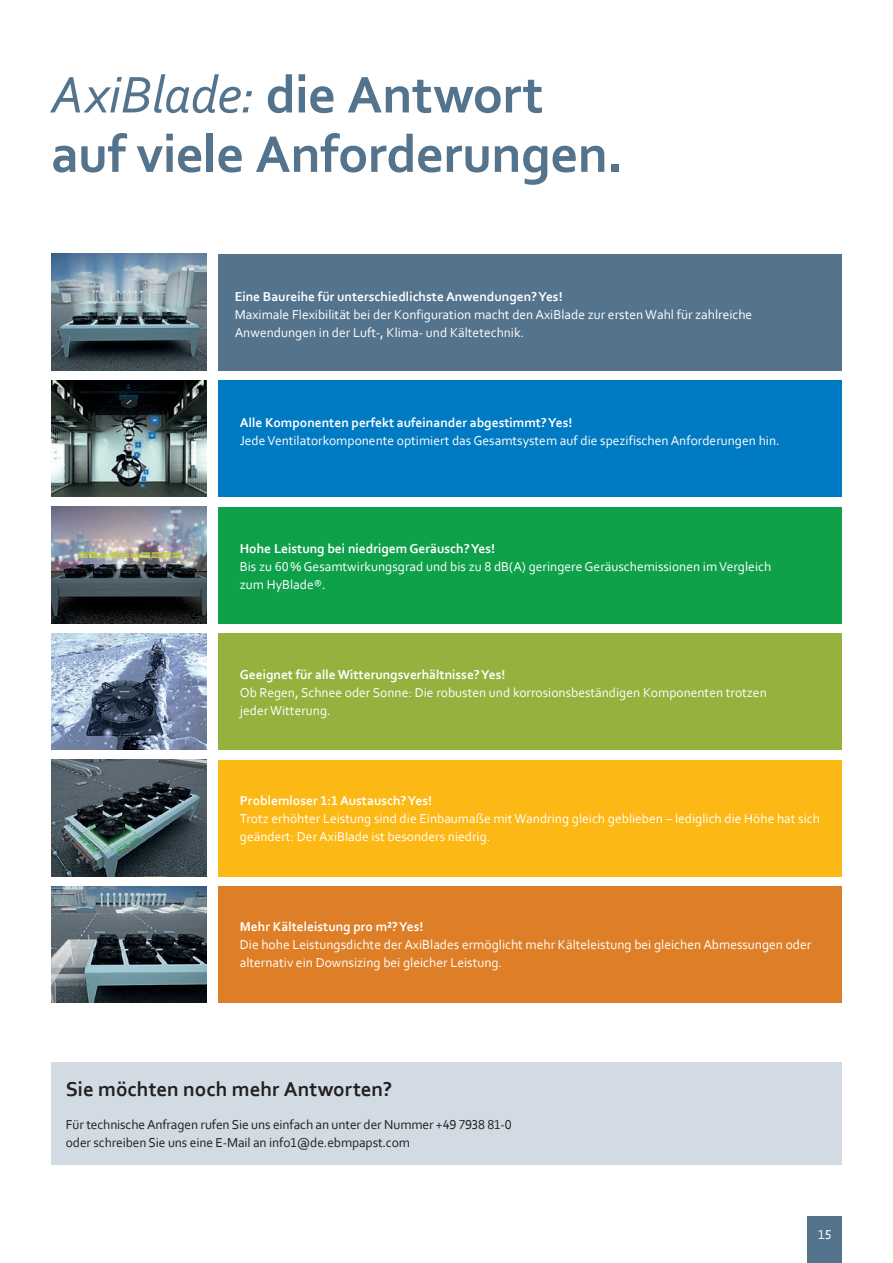
<style>
.page{position:relative;width:893px;height:1263px;background:#fff}
.page>*{position:absolute;margin:0;border:0;box-sizing:border-box;transform-origin:0 0}
.t1{font:700 54px/59.4px "Corbel";letter-spacing:-.005em;color:#54738c}
.t2{font:700 21px "Corbel";color:#231f20}
.t3{font:13.5px/18px "Corbel";color:#fff}
.t4{font:700 13.5px "Corbel";color:#fff}
.t5{font:13.5px/18px "Corbel";letter-spacing:-.01em;color:#231f20}
.s1{font-weight:400;font-style:italic}
</style>
<div class="page">
<div style="left:219px;top:254px;width:623px;height:116px;background:#54738c"></div>
<div style="left:219px;top:380px;width:623px;height:117px;background:#007ac2"></div>
<div style="left:219px;top:507px;width:623px;height:116px;background:#0fa14a"></div>
<div style="left:219px;top:633px;width:623px;height:117px;background:#94b23d"></div>
<div style="left:219px;top:760px;width:623px;height:116px;background:#fcb814"></div>
<div style="left:219px;top:886px;width:623px;height:117px;background:#de7e27"></div>
<div style="left:51px;top:1063px;width:791px;height:102px;background:#d2dbe4"></div>
<img style="left:51px;top:254px;width:155px;height:116px">
<img style="left:51px;top:380px;width:155px;height:117px">
<img style="left:51px;top:507px;width:155px;height:116px">
<img style="left:51px;top:633px;width:155px;height:117px">
<img style="left:51px;top:760px;width:155px;height:116px">
<img style="left:51px;top:886px;width:155px;height:117px">
<div style="left:808px;top:1216px;width:34px;height:47px;background:#54738c"></div>
<h1 class="t1" style="left:51px;top:64px;width:573px"><span class="s1">AxiBlade:</span> die Antwort auf viele Anforderungen.</h1>
<p class="t4" style="left:235px;top:288px;width:329px">Eine Baureihe für unterschiedlichste Anwendungen? Yes!</p>
<p class="t3" style="left:235px;top:305px;width:519px">Maximale Flexibilität bei der Konfiguration macht den AxiBlade zur ersten Wahl für zahlreiche<br>Anwendungen in der Luft-, Klima- und Kältetechnik.</p>
<p class="t4" style="left:240px;top:414px;width:334px">Alle Komponenten perfekt aufeinander abgestimmt? Yes!</p>
<p class="t3" style="left:240px;top:431px;width:541px">Jede Ventilatorkomponente optimiert das Gesamtsystem auf die spezifischen Anforderungen hin.</p>
<p class="t4" style="left:240px;top:540px;width:257px">Hohe Leistung bei niedrigem Geräusch? Yes!</p>
<p class="t3" style="left:240px;top:557px;width:533px">Bis zu 60% Gesamtwirkungsgrad und bis zu 8 dB(A) geringere Geräuschemissionen im Vergleich zum HyBlade®.</p>
<p class="t4" style="left:240px;top:666px;width:267px">Geeignet für alle Witterungsverhältnisse? Yes!</p>
<p class="t3" style="left:240px;top:683px;width:528px">Ob Regen, Schnee oder Sonne: Die robusten und korrosionsbeständigen Komponenten trotzen jeder Witterung.</p>
<p class="t4" style="left:240px;top:792px;width:194px">Problemloser 1:1 Austausch? Yes!</p>
<p class="t3" style="left:240px;top:809px;width:582px">Trotz erhöhter Leistung sind die Einbaumaße mit Wandring gleich geblieben – lediglich die Höhe hat sich geändert: Der AxiBlade ist besonders niedrig.</p>
<p class="t4" style="left:240px;top:918px;width:185px">Mehr Kälteleistung pro m²? Yes!</p>
<p class="t3" style="left:240px;top:935px;width:573px">Die hohe Leistungsdichte der AxiBlades ermöglicht mehr Kälteleistung bei gleichen Abmessungen oder alternativ ein Downsizing bei gleicher Leistung.</p>
<h2 class="t2" style="left:66px;top:1075px;width:328px">Sie möchten noch mehr Antworten?</h2>
<p class="t5" style="left:66px;top:1115px;width:448px">Für technische Anfragen rufen Sie uns einfach an unter der Nummer +49 7938 81-0 oder schreiben Sie uns eine E-Mail an info1@de.ebmpapst.com</p>
<p class="t3" style="left:818px;top:1225px;width:15px">15</p>
</div>
